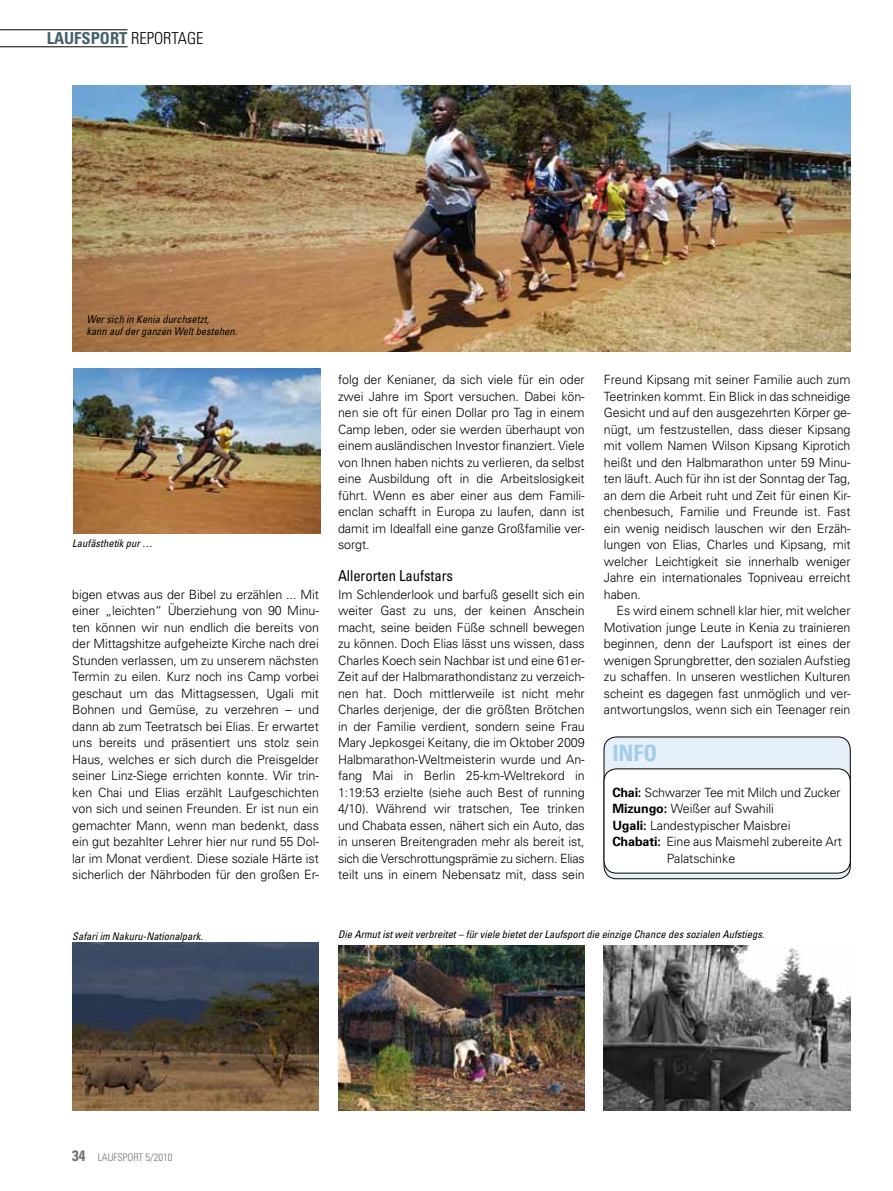
<style>
.page{position:relative;width:893px;height:1191px;background:#fff}
.page>*{position:absolute;margin:0;border:0;box-sizing:border-box;transform-origin:0 0}
.t1{font:700 condensed 22.5px "Univers";color:#a2cdeb}
.t2{font:700 condensed 16.5px "Univers";color:#45616c}
.t3{font:condensed 15px "Univers";letter-spacing:-.005em;color:#000}
.t4{font:300 12.75px/16.5px "Univers";letter-spacing:-.005em;color:#000;text-align:justify}
.t5{font:italic condensed 10.5px/12px "Univers";color:#000}
.t6{font:300 condensed 10.5px "Univers";color:#6e6f70}
.s1{font-weight:300;color:#000}
.s2{font-weight:700}
.s3{font-weight:700;font-size:15px}
</style>
<div class="page">
<hr style="left:0;top:29px;width:128px;height:1px;background:#000">
<hr style="left:0;top:46px;width:128px;height:1px;background:#000">
<img style="left:73px;top:368px;width:247px;height:166px">
<img style="left:338px;top:945px;width:247px;height:165px">
<img style="left:604px;top:945px;width:246px;height:165px">
<img style="left:72px;top:85px;width:778px;height:266px">
<img style="left:72px;top:942px;width:247px;height:168px">
<div style="left:604px;top:737px;width:246px;height:141px;background:#e6f0f9;border-radius:13px"></div>
<div style="left:604px;top:737px;width:246px;height:142px;border:1px solid #000;border-radius:13px"></div>
<div style="left:604px;top:769px;width:246px;height:104px;background:#fff;border-radius:13px"></div>
<div style="left:604px;top:768px;width:246px;height:105px;border:1px solid #000;border-radius:13px"></div>
<p class="t2" style="left:47px;top:28px;width:158px">LAUFSPORT <span class="s1">REPORTAGE</span></p>
<p class="t5" style="left:86px;top:312px;width:152px">Wer sich in Kenia durchsetzt,<br>kann auf der ganzen Welt bestehen.</p>
<p class="t5" style="left:72px;top:537px;width:82px">Laufästhetik pur …</p>
<p class="t4" style="left:72px;top:585px;width:248px">bigen etwas aus der Bibel zu erzählen ... Mit einer „leichten“ Überziehung von 90 Minu&shy;ten können wir nun endlich die bereits von der Mittagshitze aufgeheizte Kirche nach drei Stunden verlassen, um zu unserem nächsten Termin zu eilen. Kurz noch ins Camp vorbei geschaut um das Mittagsessen, Ugali mit Bohnen und Gemüse, zu verzehren – und dann ab zum Teetratsch bei Elias. Er erwartet uns bereits und präsentiert uns stolz sein Haus, welches er sich durch die Preisgelder seiner Linz-Siege errichten konnte. Wir trin&shy;ken Chai und Elias erzählt Laufgeschichten von sich und seinen Freunden. Er ist nun ein gemachter Mann, wenn man bedenkt, dass ein gut bezahlter Lehrer hier nur rund 55 Dol&shy;lar im Monat verdient. Diese soziale Härte ist sicherlich der Nährboden für den großen Er-</p>
<p class="t4" style="left:338px;top:371px;width:248px">folg der Kenianer, da sich viele für ein oder zwei Jahre im Sport versuchen. Dabei kön&shy;nen sie oft für einen Dollar pro Tag in einem Camp leben, oder sie werden überhaupt von einem ausländischen Investor finanziert. Viele von Ihnen haben nichts zu verlieren, da selbst eine Ausbildung oft in die Arbeitslosigkeit führt. Wenn es aber einer aus dem Famili&shy;enclan schafft in Europa zu laufen, dann ist damit im Idealfall eine ganze Großfamilie ver&shy;sorgt.</p>
<p class="t3" style="left:338px;top:566px;width:117px">Allerorten Laufstars</p>
<p class="t4" style="left:338px;top:585px;width:248px">Im Schlenderlook und barfuß gesellt sich ein weiter Gast zu uns, der keinen Anschein macht, seine beiden Fü ße schnell bewegen zu können. Doch Elias lässt uns wissen, dass Charles Koech sein Nachbar ist und eine 61er-Zeit auf der Halbmarathondistanz zu verzeich&shy;nen hat. Doch mittlerweile ist nicht mehr Charles derjenige, der die größten Brötchen in der Familie verdient, sondern seine Frau Mary Jepkosgei Keitany, die im Oktober 2009<br>Halbmarathon-Weltmeisterin wurde und An&shy;fang Mai in Berlin 25-km-Weltrekord in 1:19:53 erzielte (siehe auch Best of running 4/10). Während wir tratschen, Tee trinken und Chabata essen, nähert sich ein Auto, das in unseren Breitengraden mehr als bereit ist, sich die Verschrottungsprämie zu sichern. Elias teilt uns in einem Nebensatz mit, dass sein</p>
<p class="t4" style="left:604px;top:371px;width:248px">Freund Kipsang mit seiner Familie auch zum Teetrinken kommt. Ein Blick in das schneidige Gesicht und auf den ausgezehrten Körper ge&shy;nügt, um festzustellen, dass dieser Kipsang mit vollem Namen Wilson Kipsang Kiprotich heißt und den Halbmarathon unter 59 Minu&shy;ten läuft. Auch für ihn ist der Sonntag der Tag, an dem die Arbeit ruht und Zeit für einen Kir&shy;chenbesuch, Familie und Freunde ist. Fast ein wenig neidisch lauschen wir den Erzäh&shy;lungen von Elias, Charles und Kipsang, mit welcher Leichtigkeit sie innerhalb weniger Jahre ein internationales Topniveau erreicht haben.</p>
<p class="t4" style="left:604px;top:602px;width:248px;text-indent:13px">Es wird einem schnell klar hier, mit welcher Motivation junge Leute in Kenia zu trainieren beginnen, denn der Laufsport ist eines der wenigen Sprungbretter, den sozialen Aufstieg zu schaffen. In unseren westlichen Kulturen scheint es dagegen fast unmöglich und ver&shy;antwortungslos, wenn sich ein Teenager rein</p>
<h1 class="t1" style="left:612px;top:739px;width:33px">INFO</h1>
<p class="t4" style="left:612px;top:783px;width:230px"><span class="s2">Chai:</span> Schwarzer Tee mit Milch und Zucker</p>
<p class="t4" style="left:612px;top:800px;width:163px"><span class="s2">Mizungo:</span> Weißer auf Swahili</p>
<p class="t4" style="left:612px;top:816px;width:180px"><span class="s2">Ugali:</span> Landestypischer Maisbrei</p>
<p class="t4" style="left:612px;top:833px;width:231px"><span class="s2">Chabati:</span> Eine aus Maismehl zubereite Art</p>
<p class="t4" style="left:667px;top:849px;width:70px">Palatschinke</p>
<p class="t5" style="left:72px;top:930px;width:132px">Safari im Nakuru-Nationalpark.</p>
<p class="t5" style="left:338px;top:928px;width:428px">Die Armut ist weit verbreitet – für viele bietet der Laufsport die einzige Chance des sozialen Aufstiegs.</p>
<p class="t6" style="left:72px;top:1151px;width:102px"><span class="s3">34</span> LAUFSPORT 5/2010</p>
</div>
